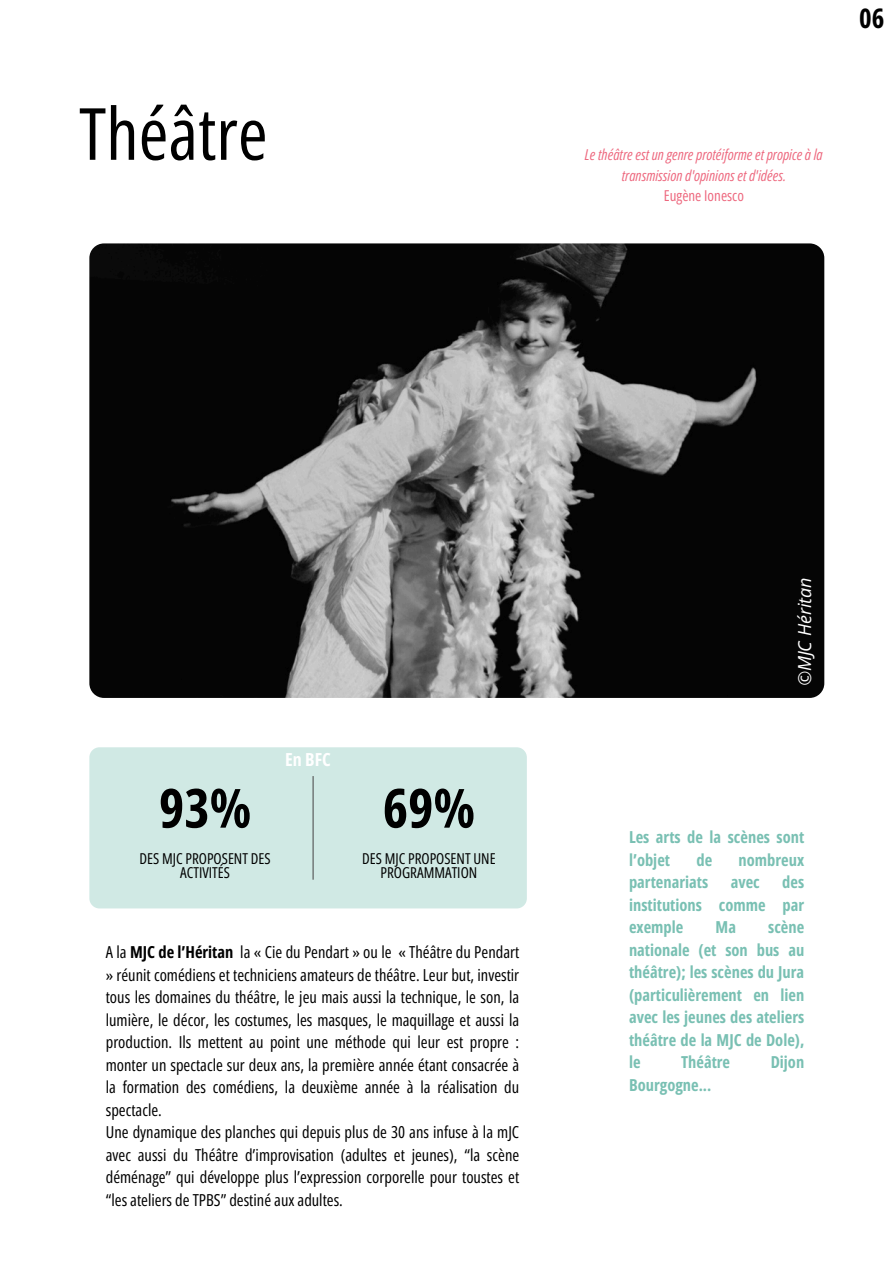
<style>
.page{position:relative;width:894px;height:1264px;background:#fff}
.page>*{position:absolute;margin:0;border:0;box-sizing:border-box;transform-origin:0 0}
.t1{font:72px "Open Sans Condensed";color:#000}
.t2{font:700 54px "Open Sans Condensed";color:#000}
.t3{font:700 26.85px "Open Sans Condensed";color:#000}
.t4{font:italic 18px "Open Sans";letter-spacing:-.005em;color:#fff}
.t5{font:700 18px "Open Sans Condensed";color:#fff}
.t6{font:16.5px/22.5px "Open Sans Condensed";color:#000}
.t7{font:700 16.5px/22.5px "Open Sans Condensed";color:#79c0b3;text-align:justify}
.t8{font:italic 15px/20.2px "Open Sans Condensed";color:#e9425e;text-align:center}
.t9{font:15px/14.7px "Open Sans Condensed";color:#000;text-align:center}
.t10{font:15px "Open Sans Condensed";color:#e9425e}
.s1{font-weight:700}
</style>
<div class="page">
<img style="left:89px;top:243px;width:735px;height:455px;border-radius:15px">
<div style="left:89px;top:747px;width:437px;height:161px;background:#d0e9e4;border-radius:10px"></div>
<hr style="left:312px;top:776px;width:1px;height:103px;background:#545454">
<h1 class="t1" style="left:79px;top:83px;width:190px">Théâtre</h1>
<h5 class="t3" style="left:858px;top:-1px;width:27px">06</h5>
<p class="t8" style="left:585px;top:144px;width:239px">Le théâtre est un genre protéiforme et propice à la transmission d'opinions et d'idées.</p>
<p class="t10" style="left:663px;top:185px;width:82px">Eugène Ionesco</p>
<p class="t2" style="left:159px;top:770px;width:94px">93%</p>
<h4 class="t9" style="left:139px;top:850px;width:133px">DES MJC PROPOSENT DES<br>ACTIVITÉS</h4>
<h2 class="t5" style="left:285px;top:746px;width:47px">En BFC</h2>
<p class="t2" style="left:382px;top:770px;width:94px">69%</p>
<p class="t9" style="left:362px;top:850px;width:135px">DES MJC PROPOSENT UNE<br>PROGRAMMATION</p>
<h3 class="t6" style="left:106px;top:940px;width:415px">A la <span class="s1">MJC de l’Héritan</span> la « Cie du Pendart » ou le « Théâtre du Pendart » réunit comédiens et techniciens amateurs de théâtre. Leur but, investir tous les domaines du théâtre, le jeu mais aussi la technique, le son, la lumière, le décor, les costumes, les masques, le maquillage et aussi la production. Ils mettent au point une méthode qui leur est propre : monter un spectacle sur deux ans, la première année étant consacrée à la formation des comédiens, la deuxième année à la réalisation du spectacle.<br>Une dynamique des planches qui depuis plus de 30 ans infuse à la mJC avec aussi du Théâtre d’improvisation (adultes et jeunes), “la scène déménage” qui développe plus l’expression corporelle pour toustes et “les ateliers de TPBS” destiné aux adultes.</h3>
<h5 class="t4" style="left:791px;top:686px;width:111px;rotate:-90deg">©MJC Héritan</h5>
<h2 class="t7" style="left:629px;top:825px;width:177px">Les arts de la scènes sont l’objet</h2>
<h2 class="t7" style="left:696px;top:848px;width:17px">de</h2>
<h2 class="t7" style="left:738px;top:848px;width:67px">nombreux</h2>
<h2 class="t7" style="left:629px;top:870px;width:81px">partenariats</h2>
<h2 class="t7" style="left:730px;top:870px;width:31px">avec</h2>
<h2 class="t7" style="left:629px;top:870px;width:177px;text-indent:153px">des institutions comme par exemple</h2>
<h2 class="t7" style="left:629px;top:915px;width:177px;text-indent:139px">scène nationale (et son bus au théâtre); les scènes du Jura (particulièrement en lien avec les jeunes des ateliers théâtre de la MJC de Dole), le</h2>
<h2 class="t7" style="left:715px;top:915px;width:22px">Ma</h2>
<h2 class="t7" style="left:681px;top:1050px;width:51px">Théâtre</h2>
<h2 class="t7" style="left:770px;top:1050px;width:35px">Dijon</h2>
<h2 class="t7" style="left:629px;top:1073px;width:84px">Bourgogne...</h2>
</div>
